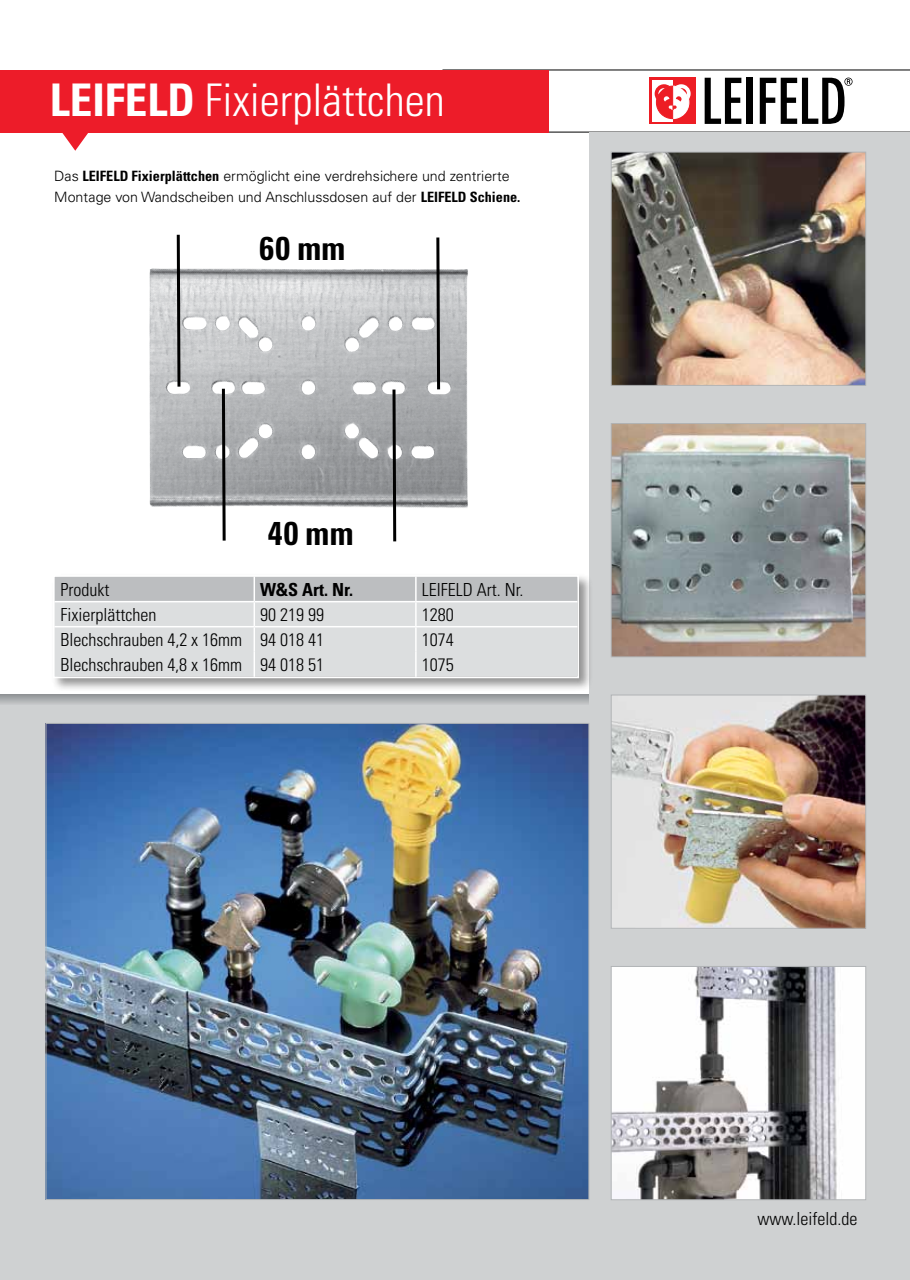
<style>
.page{position:relative;width:910px;height:1280px;background:#fff}
.page>*{position:absolute;margin:0;border:0;box-sizing:border-box;transform-origin:0 0}
.t1{font:300 condensed 45px "Univers LT Std";color:#fff}
.t2{font:700 condensed 33px "Univers LT Std";letter-spacing:.02em;color:#000}
.t3{font:300 condensed 18px "Univers LT Std";color:#000}
.t4{font:700 condensed 18px "Univers LT Std";color:#000}
.t5{font:300 14.25px/21px "Univers LT Std";color:#000}
.s1{font-weight:700}
.s2{font-weight:700;font-stretch:condensed}
</style>
<div class="page">
<svg style="left:549px;top:70px;width:361px;height:62px"></svg>
<div style="left:0;top:70px;width:549px;height:62px;background:#ed1c29"></div>
<svg style="left:61px;top:132px;width:28px;height:19px"></svg>
<div style="left:0;top:694px;width:602px;height:586px;background:#cfd1d2"></div>
<svg style="left:0;top:694px;width:589px;height:10px;background:#a8aaac"></svg>
<div style="left:589px;top:133px;width:321px;height:1147px;background:#cfd1d2"></div>
<img style="left:613px;top:154px;width:251px;height:230px">
<div style="left:611px;top:152px;width:255px;height:234px;border:1px solid #b1b4b6"></div>
<img style="left:613px;top:425px;width:251px;height:230px">
<div style="left:611px;top:423px;width:255px;height:234px;border:1px solid #b1b4b6"></div>
<img style="left:613px;top:697px;width:251px;height:229px">
<div style="left:611px;top:695px;width:255px;height:233px;border:1px solid #b1b4b6"></div>
<img style="left:613px;top:968px;width:251px;height:230px">
<div style="left:611px;top:966px;width:255px;height:234px;border:1px solid #b1b4b6"></div>
<img style="left:47px;top:725px;width:540px;height:473px">
<img style="left:149px;top:268px;width:319px;height:240px">
<svg style="left:435px;top:237px;width:7px;height:155px"></svg>
<svg style="left:175px;top:234px;width:7px;height:156px"></svg>
<svg style="left:220px;top:386px;width:7px;height:155px"></svg>
<svg style="left:391px;top:386px;width:7px;height:156px"></svg>
<div style="left:51px;top:573px;width:542px;height:119px;background:#000;opacity:.43"></div>
<svg style="left:56px;top:578px;width:520px;height:97px;background:#d5d7d8"></svg>
<hr style="left:415px;top:652px;width:2px;height:25px;background:#fff">
<div style="left:53px;top:575px;width:526px;height:103px;border:2px solid #fff"></div>
<h1 class="t1" style="left:50px;top:73px;width:396px"><span class="s1">LEIFELD</span> Fixierplättchen</h1>
<p class="t5" style="left:54px;top:166px;width:468px">Das <span class="s2">LEIFELD Fixierplättchen</span> ermöglicht eine verdrehsichere und zentrierte<br>Montage von Wandscheiben und Anschlussdosen auf der <span class="s2">LEIFELD Schiene.</span></p>
<h2 class="t2" style="left:260px;top:228px;width:87px">60 mm</h2>
<h2 class="t2" style="left:268px;top:513px;width:87px">40 mm</h2>
<p class="t3" style="left:60px;top:578px;width:50px">Produkt</p>
<p class="t4" style="left:260px;top:578px;width:94px">W&amp;S Art. Nr.</p>
<p class="t3" style="left:422px;top:578px;width:103px">LEIFELD Art. Nr.</p>
<p class="t3" style="left:60px;top:603px;width:97px">Fixierplättchen</p>
<p class="t3" style="left:260px;top:603px;width:65px">90 219 99</p>
<p class="t3" style="left:422px;top:603px;width:33px">1280</p>
<p class="t3" style="left:60px;top:629px;width:265px">Blechschrauben 4,2 x 16mm 94 018 41</p>
<p class="t3" style="left:422px;top:629px;width:33px">1074</p>
<p class="t3" style="left:60px;top:654px;width:265px">Blechschrauben 4,8 x 16mm 94 018 51</p>
<p class="t3" style="left:422px;top:654px;width:33px">1075</p>
<p class="t3" style="left:757px;top:1208px;width:102px">www.leifeld.de</p>
</div>
